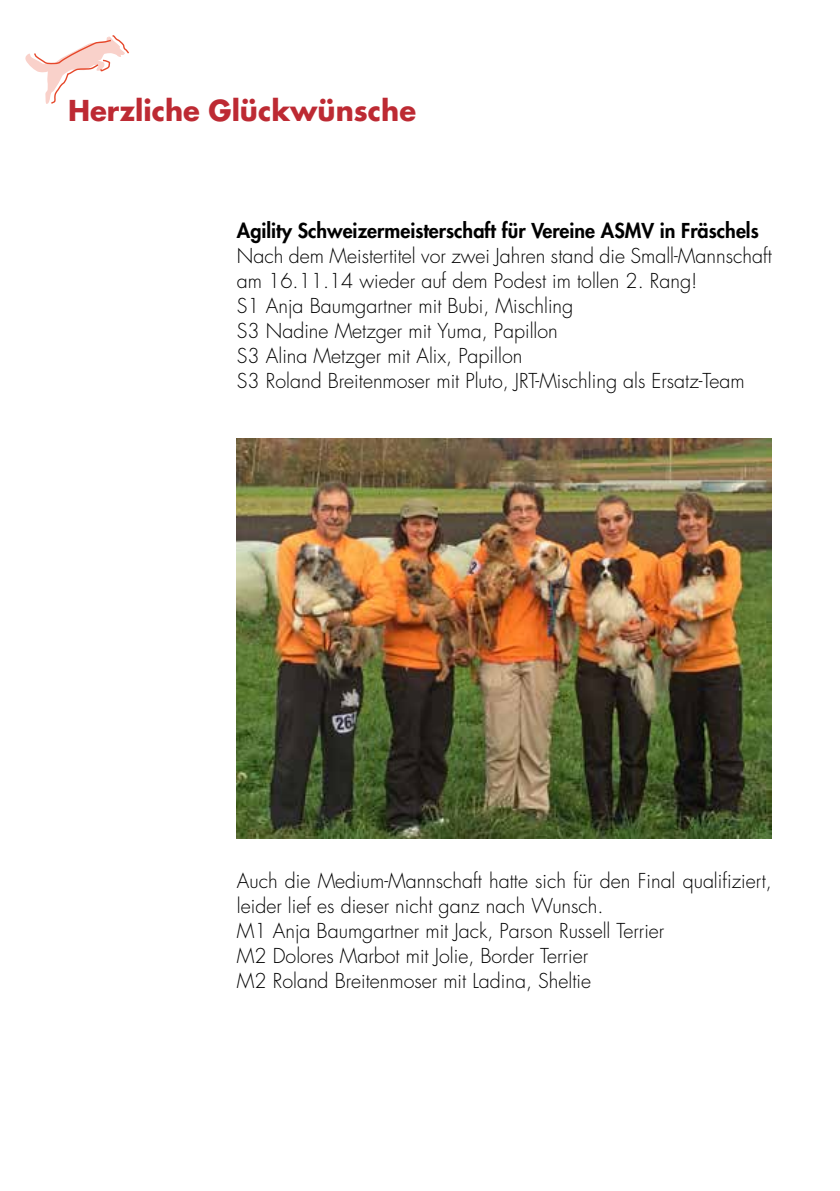
<style>
.page{position:relative;width:840px;height:1191px;background:#fff}
.page>*{position:absolute;margin:0;border:0;box-sizing:border-box;transform-origin:0 0}
.t1{font:700 28px "Futura Std";color:#bd2a33}
.t2{font:300 20px/25px "Futura Std";color:#000}
.t3{font:800 20px "Futura Std";color:#000}
</style>
<div class="page">
<img style="left:237px;top:438px;width:534px;height:400px">
<svg style="left:25px;top:35px;width:104px;height:69px"></svg>
<h1 class="t1" style="left:68px;top:92px;width:349px">Herzliche Glückwünsche</h1>
<p class="t3" style="left:237px;top:218px;width:523px">Agility Schweizermeisterschaft für Vereine ASMV in Fräschels</p>
<p class="t2" style="left:237px;top:244px;width:536px">Nach dem Meistertitel vor zwei Jahren stand die Small-Mannschaft am 16.11.14 wieder auf dem Podest im tollen 2. Rang!<br>S1 Anja Baumgartner mit Bubi, Mischling<br>S3 Nadine Metzger mit Yuma, Papillon<br>S3 Alina Metzger mit Alix, Papillon<br>S3 Roland Breitenmoser mit Pluto, JRT-Mischling als Ersatz-Team</p>
<p class="t2" style="left:237px;top:869px;width:536px">Auch die Medium-Mannschaft hatte sich für den Final qualifiziert, leider lief es dieser nicht ganz nach Wunsch.<br>M1 Anja Baumgartner mit Jack, Parson Russell Terrier<br>M2 Dolores Marbot mit Jolie, Border Terrier<br>M2 Roland Breitenmoser mit Ladina, Sheltie</p>
</div>
